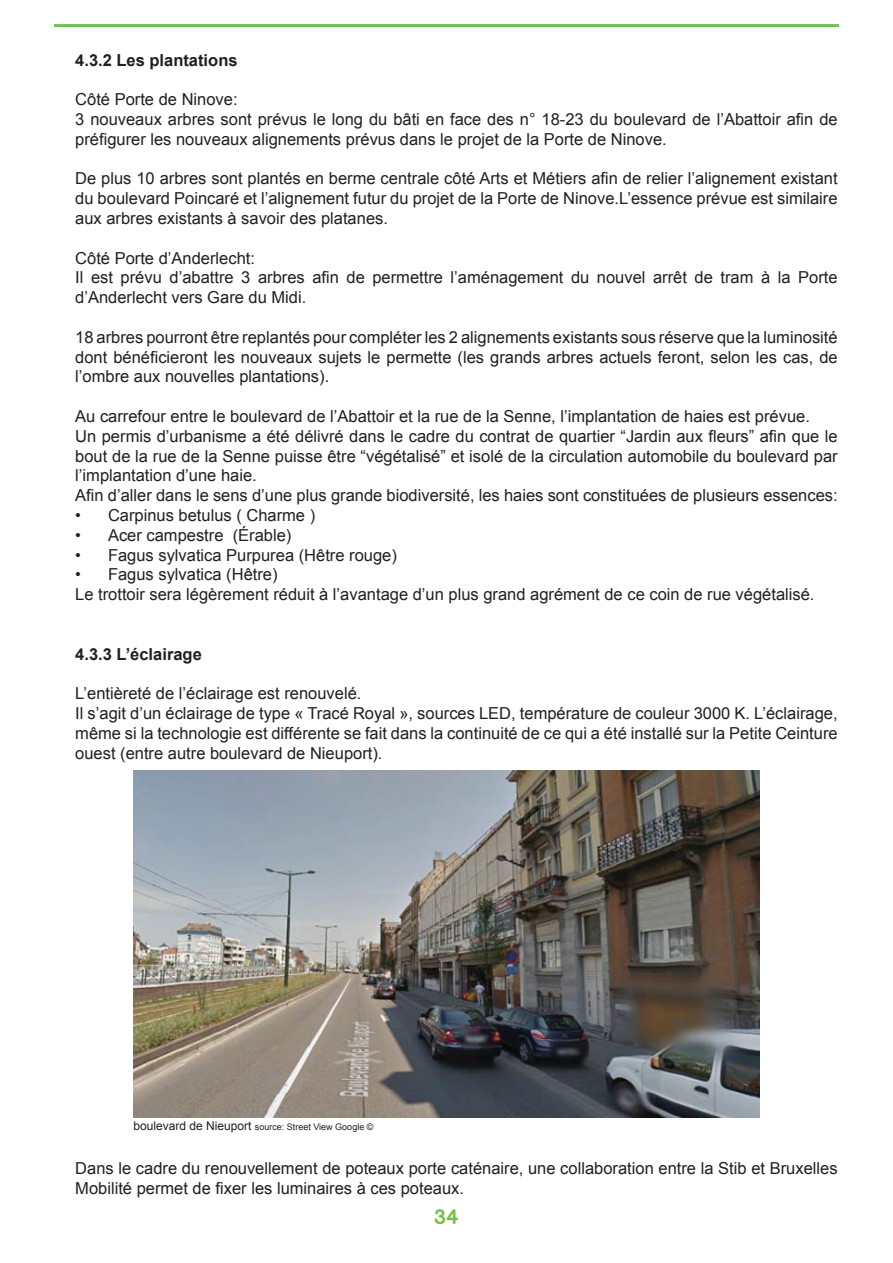
<style>
.page{position:relative;width:893px;height:1263px;background:#fff}
.page>*{position:absolute;margin:0;border:0;box-sizing:border-box;transform-origin:0 0}
.t1{font:700 21px "Merkury";color:#75c043}
.t2{font:16.5px/19.8px "Arial";color:#231f20}
.t3{font:700 16.5px "Arial";color:#231f20}
.t4{font:9px "Arial";color:#231f20}
.s1{font-size:12px}
</style>
<div class="page">
<hr style="left:54px;top:24px;width:785px;height:3px;background:#6fc058">
<img style="left:133px;top:770px;width:626px;height:347px">
<p class="t3" style="left:75px;top:49px;width:164px">4.3.2 Les plantations</p>
<p class="t2" style="left:75px;top:90px;width:764px">Côté Porte de Ninove:<br>3 nouveaux arbres sont prévus le long du bâti en face des n° 18-23 du boulevard de l’Abattoir afin de préfigurer les nouveaux alignements prévus dans le projet de la Porte de Ninove.</p>
<p class="t2" style="left:75px;top:169px;width:764px;text-align:justify">De plus 10 arbres sont plantés en berme centrale côté Arts et Métiers afin de relier l’alignement existant du boulevard Poincaré et l’alignement futur du projet de la Porte de Ninove.L’essence prévue est similaire aux arbres existants à savoir des platanes.</p>
<p class="t2" style="left:75px;top:248px;width:764px">Côté Porte d’Anderlecht:<br>Il est prévu d’abattre 3 arbres afin de permettre l’aménagement du nouvel arrêt de tram à la Porte d’Anderlecht vers Gare du Midi.</p>
<p class="t2" style="left:75px;top:327px;width:764px;text-align:justify">18 arbres pourront être replantés pour compléter les 2 alignements existants sous réserve que la luminosité dont bénéficieront les nouveaux sujets le permette (les grands arbres actuels feront, selon les cas, de l’ombre aux nouvelles plantations).</p>
<p class="t2" style="left:75px;top:406px;width:764px">Au carrefour entre le boulevard de l’Abattoir et la rue de la Senne, l’implantation de haies est prévue.<br>Un permis d’urbanisme a été délivré dans le cadre du contrat de quartier “Jardin aux fleurs” afin que le bout de la rue de la Senne puisse être “végétalisé” et isolé de la circulation automobile du boulevard par l’implantation d’une haie.<br>Afin d’aller dans le sens d’une plus grande biodiversité, les haies sont constituées de plusieurs essences:</p>
<p class="t2" style="left:75px;top:505px;width:241px">• Carpinus betulus ( Charme )</p>
<p class="t2" style="left:75px;top:525px;width:218px">• Acer campestre (Érable)</p>
<p class="t2" style="left:75px;top:545px;width:323px">• Fagus sylvatica Purpurea (Hêtre rouge)</p>
<p class="t2" style="left:75px;top:565px;width:741px">• Fagus sylvatica (Hêtre)<br>Le trottoir sera légèrement réduit à l’avantage d’un plus grand agrément de ce coin de rue végétalisé.</p>
<p class="t3" style="left:75px;top:643px;width:128px">4.3.3 L’éclairage</p>
<p class="t2" style="left:75px;top:684px;width:764px">L’entièreté de l’éclairage est renouvelé.<br>Il s’agit d’un éclairage de type « Tracé Royal », sources LED, température de couleur 3000 K. L’éclairage, même si la technologie est différente se fait dans la continuité de ce qui a été installé sur la Petite Ceinture ouest (entre autre boulevard de Nieuport).</p>
<p class="t4" style="left:134px;top:1121px;width:241px"><span class="s1">boulevard de Nieuport</span> source: Street View Google ©</p>
<p class="t2" style="left:75px;top:1159px;width:764px">Dans le cadre du renouvellement de poteaux porte caténaire, une collaboration entre la Stib et Bruxelles<br>Mobilité permet de fixer les luminaires à ces poteaux.</p>
<p class="t1" style="left:434px;top:1201px;width:26px">34</p>
</div>
